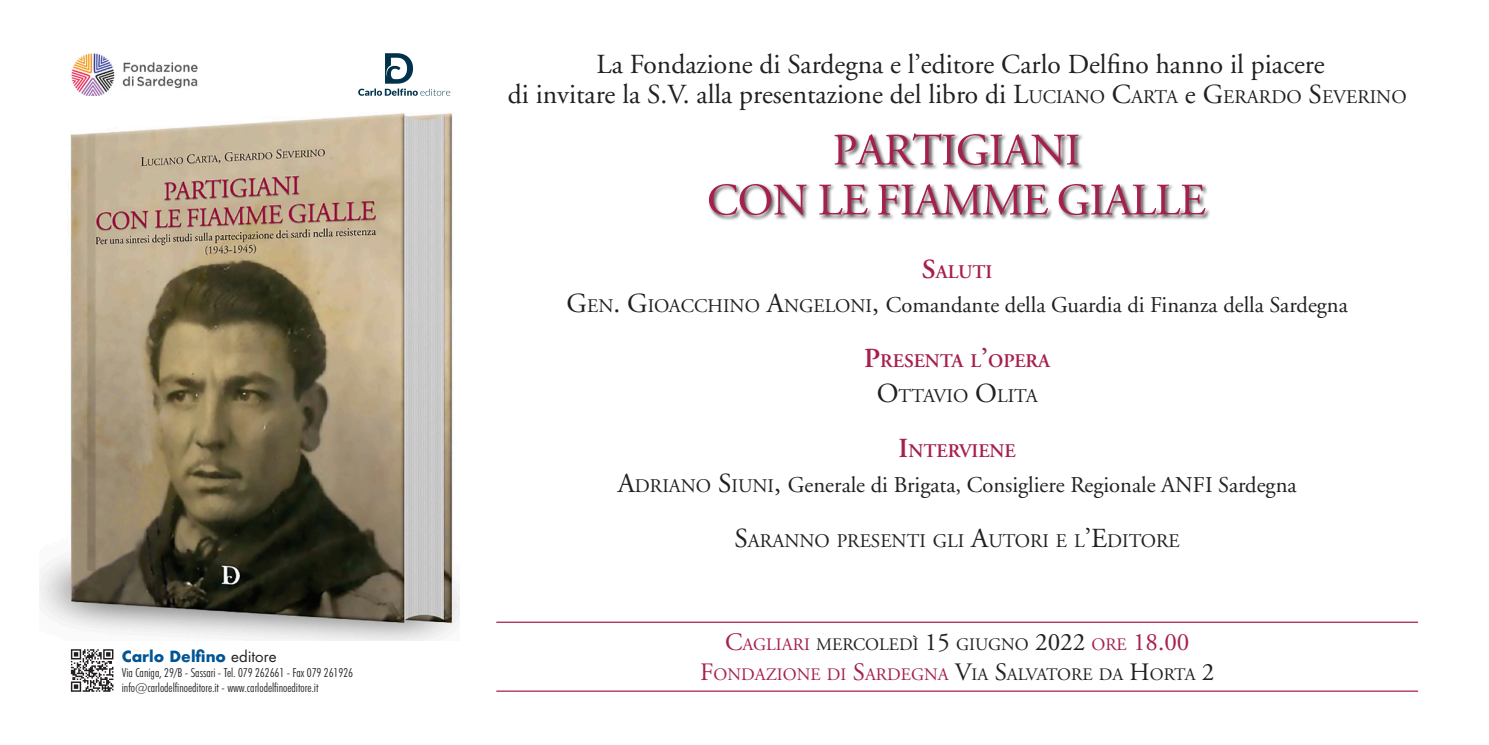
<style>
.page{position:relative;width:1489px;height:745px;background:#fff}
.page>*{position:absolute;margin:0;border:0;box-sizing:border-box;transform-origin:0 0}
.t1{font:27.5px/30px "Adobe Garamond";color:#231f20;text-align:center}
.t2{font:22.5px "Adobe Garamond";color:#231f20}
.t3{font:600 19.25px/34.5px "Adobe Garamond";color:#a6204c;text-align:center}
.t4{font:19.25px "Adobe Garamond";color:#231f20}
.t5{font:17.5px/30px "Adobe Garamond";color:#231f20;text-align:center}
.t6{font:700 15px "Futura";color:#005495}
.t7{font:300 condensed 12.5px/15px "Futura BT";color:#231f20}
.s1{font-weight:400;color:#231f20}
.s2{font-style:inherit}
.s3{font-size:19.25px}
.s4{font-size:27.5px}
.s5{font-weight:400;font-size:27.5px;color:#231f20}
.s6{font-size:25px;color:#a6204c}
.s7{color:#a6204c}
.s8{font-size:25px}
</style>
<div class="page">
<img style="left:40px;top:113px;width:419px;height:527px">
<svg style="left:71px;top:649px;width:42px;height:42px"></svg>
<hr style="left:496px;top:621px;width:921px;height:1px;background:#a6204c">
<hr style="left:496px;top:690px;width:921px;height:1px;background:#a6204c">
<svg style="left:358px;top:53px;width:92px;height:43px"></svg>
<img style="left:71px;top:53px;width:127px;height:43px">
<div style="left:708px;top:183px;width:503px;height:38px;background:#231f20;opacity:.75"></div>
<svg style="left:709px;top:184px;width:496px;height:31px"></svg>
<div style="left:833px;top:132px;width:250px;height:39px;background:#231f20;opacity:.75"></div>
<svg style="left:834px;top:133px;width:244px;height:32px"></svg>
<p class="t6" style="left:122px;top:644px;width:156px">Carlo Delfino <span class="s1">editore</span></p>
<p class="t7" style="left:122px;top:664px;width:233px">Via Caniga, 29/B - Sassari - Tel. 079 262661 - Fax 079 261926 info@carlodelfinoeditore.it - www.carlodelfinoeditore.it</p>
<p class="t1" style="left:507px;top:50px;width:900px">La Fondazione di Sardegna e l’editore Carlo Delfino hanno il piacere<br>di invitare la S.V. alla presentazione del libro di <span class="s2">L</span><span class="s3">UCIANO</span> <span class="s2">C</span><span class="s3">ARTA</span> e <span class="s2">G</span><span class="s3">ERARDO</span> <span class="s2">S</span><span class="s3">EVERINO</span></p>
<p class="t3" style="left:921px;top:254px;width:72px"><span class="s4">S</span>ALUTI</p>
<p class="t2" style="left:566px;top:293px;width:782px"><span class="s4">G</span><span class="s3">EN</span><span class="s4">. G</span><span class="s3">IOACCHINO</span> <span class="s4">A</span><span class="s3">NGELONI</span><span class="s4">,</span> Comandante della Guardia di Finanza della Sardegna</p>
<p class="t3" style="left:864px;top:344px;width:188px"><span class="s4">P</span>RESENTA L<span class="s4">’</span>OPERA<br><span class="s5">O</span><span class="s1">TTAVIO</span> <span class="s5">O</span><span class="s1">LITA</span></p>
<p class="t3" style="left:898px;top:434px;width:119px"><span class="s4">I</span>NTERVIENE</p>
<p class="t2" style="left:617px;top:472px;width:680px"><span class="s4">A</span><span class="s3">DRIANO</span> <span class="s4">S</span><span class="s3">IUNI</span><span class="s4">,</span> Generale di Brigata, Consigliere Regionale ANFI Sardegna</p>
<p class="t4" style="left:734px;top:530px;width:447px"><span class="s4">S</span>ARANNO PRESENTI GLI <span class="s4">A</span>UTORI E L<span class="s4">’E</span>DITORE</p>
<p class="t5" style="left:700px;top:630px;width:515px"><span class="s6">C</span><span class="s7">AGLIARI</span> MERCOLEDÌ <span class="s8">15</span> GIUGNO <span class="s8">2022</span> <span class="s7">ORE</span> <span class="s6">18.00<br>F</span><span class="s7">ONDAZIONE DI</span> <span class="s6">S</span><span class="s7">ARDEGNA</span> <span class="s8">V</span>IA <span class="s8">S</span>ALVATORE DA <span class="s8">H</span>ORTA <span class="s8">2</span></p>
</div>
